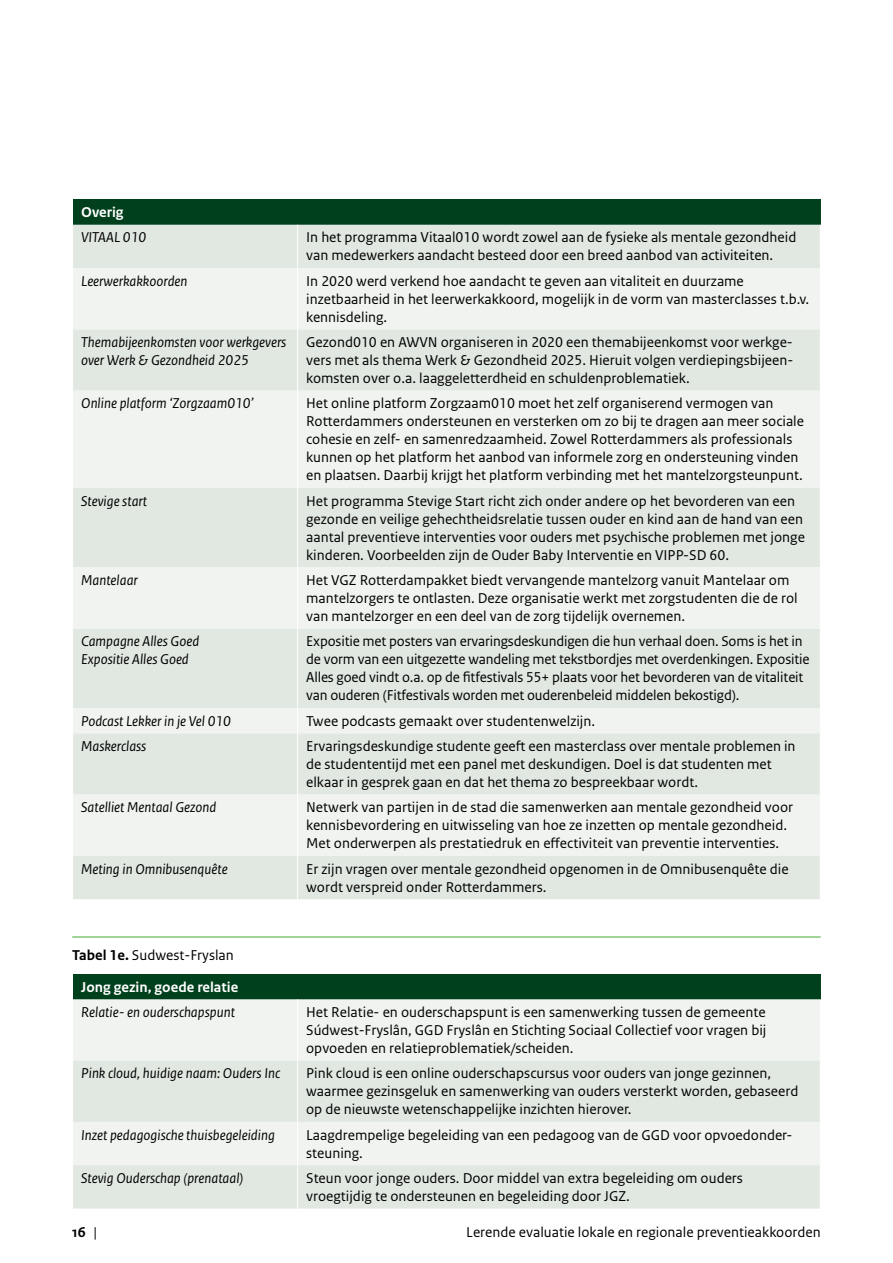
<style>
.page{position:relative;width:893px;height:1263px;background:#fff}
.page>*{position:absolute;margin:0;border:0;box-sizing:border-box;transform-origin:0 0}
._32_RIVM_Tabel_Brood{font:15px/18px "Rijksoverheid Sans Text";color:#000}
._32_RIVM_Tabel_Brood-2{font:italic 15px/18px "Rijksoverheid Sans Text";color:#000}
._31_RIVM_Tabel_Kop_1{font:700 15px "Rijksoverheid Sans Text";color:#fff}
._30_RIVM_Tabel_Titel{font:15px "Rijksoverheid Sans Text";color:#000}
.t1{font:700 15px "Rijksoverheid Sans Text";color:#000}
.s1{font-weight:700}
.s2{font-weight:400}
</style>
<div class="page">
<div style="left:73px;top:199px;width:747px;height:26px;background:#00401c"></div>
<div style="left:73px;top:225px;width:747px;height:674px;background:#e1e7e1"></div>
<svg style="left:73px;top:268px;width:747px;height:588px;fill:#f0f3f0"></svg>
<hr style="left:297px;top:225px;width:1px;height:43px;background:#fff">
<hr style="left:297px;top:268px;width:1px;height:61px;background:#fff">
<hr style="left:297px;top:329px;width:1px;height:62px;background:#fff">
<hr style="left:297px;top:488px;width:1px;height:79px;background:#fff">
<hr style="left:297px;top:567px;width:1px;height:62px;background:#fff">
<hr style="left:297px;top:391px;width:1px;height:97px;background:#fff">
<hr style="left:297px;top:629px;width:1px;height:79px;background:#fff">
<svg style="left:297px;top:708px;width:1px;height:25px"></svg>
<hr style="left:297px;top:733px;width:1px;height:62px;background:#fff">
<hr style="left:297px;top:795px;width:1px;height:61px;background:#fff">
<hr style="left:297px;top:856px;width:1px;height:43px;background:#fff">
<hr style="left:72px;top:936px;width:749px;height:1px;background:#45ac34">
<div style="left:73px;top:974px;width:747px;height:25px;background:#00401c"></div>
<div style="left:73px;top:999px;width:747px;height:61px;background:#f0f3f0"></div>
<svg style="left:73px;top:1060px;width:747px;height:148px;fill:#e1e7e1"></svg>
<hr style="left:297px;top:999px;width:1px;height:61px;background:#fff">
<hr style="left:297px;top:1060px;width:1px;height:62px;background:#fff">
<hr style="left:297px;top:1122px;width:1px;height:43px;background:#fff">
<hr style="left:297px;top:1165px;width:1px;height:43px;background:#fff">
<p class="_31_RIVM_Tabel_Kop_1" style="left:81px;top:204px;width:44px">Overig</p>
<p class="_32_RIVM_Tabel_Brood-2" style="left:81px;top:229px;width:67px">VITAAL 010</p>
<p class="_32_RIVM_Tabel_Brood" style="left:306px;top:229px;width:492px">In het programma Vitaal010 wordt zowel aan de fysieke als mentale gezondheid van medewerkers aandacht besteed door een breed aanbod van activiteiten.</p>
<p class="_32_RIVM_Tabel_Brood-2" style="left:81px;top:272px;width:108px">Leerwerkakkoorden</p>
<p class="_32_RIVM_Tabel_Brood" style="left:306px;top:272px;width:504px">In 2020 werd verkend hoe aandacht te geven aan vitaliteit en duurzame inzetbaarheid in het leerwerkakkoord, mogelijk in de vorm van masterclasses t.b.v. kennisdeling.</p>
<p class="_32_RIVM_Tabel_Brood-2" style="left:81px;top:333px;width:207px">Themabijeenkomsten voor werkgevers over Werk &amp; Gezondheid 2025</p>
<p class="_32_RIVM_Tabel_Brood" style="left:306px;top:333px;width:489px;text-align:justify">Gezond010 en AWVN organiseren in 2020 een themabijeenkomst voor werkge&shy;vers met als thema Werk &amp; Gezondheid 2025. Hieruit volgen verdiepingsbijeen&shy;komsten over o.a. laaggeletterdheid en schuldenproblematiek.</p>
<p class="_32_RIVM_Tabel_Brood-2" style="left:81px;top:395px;width:174px">Online platform ‘Zorgzaam010’</p>
<p class="_32_RIVM_Tabel_Brood" style="left:306px;top:395px;width:499px">Het online platform Zorgzaam010 moet het zelf organiserend vermogen van Rotterdammers ondersteunen en versterken om zo bij te dragen aan meer sociale cohesie en zelf- en samenredzaamheid. Zowel Rotterdammers als professionals kunnen op het platform het aanbod van informele zorg en ondersteuning vinden en plaatsen. Daarbij krijgt het platform verbinding met het mantelzorgsteunpunt.</p>
<p class="_32_RIVM_Tabel_Brood-2" style="left:81px;top:492px;width:67px">Stevige start</p>
<p class="_32_RIVM_Tabel_Brood" style="left:306px;top:492px;width:500px">Het programma Stevige Start richt zich onder andere op het bevorderen van een gezonde en veilige gehechtheidsrelatie tussen ouder en kind aan de hand van een aantal preventieve interventies voor ouders met psychische problemen met jonge kinderen. Voorbeelden zijn de Ouder Baby Interventie en VIPP-SD 60.</p>
<p class="_32_RIVM_Tabel_Brood-2" style="left:81px;top:571px;width:58px">Mantelaar</p>
<p class="_32_RIVM_Tabel_Brood" style="left:306px;top:571px;width:493px">Het VGZ Rotterdampakket biedt vervangende mantelzorg vanuit Mantelaar om mantelzorgers te ontlasten. Deze organisatie werkt met zorgstudenten die de rol van mantelzorger en een deel van de zorg tijdelijk overnemen.</p>
<p class="_32_RIVM_Tabel_Brood-2" style="left:81px;top:633px;width:120px">Campagne Alles Goed</p>
<p class="_32_RIVM_Tabel_Brood-2" style="left:81px;top:651px;width:109px">Expositie Alles Goed</p>
<p class="_32_RIVM_Tabel_Brood" style="left:306px;top:633px;width:505px">Expositie met posters van ervaringsdeskundigen die hun verhaal doen. Soms is het in de vorm van een uitgezette wandeling met tekstbordjes met overdenkingen. Expositie Alles goed vindt o.a. op de fitfestivals 55+ plaats voor het bevorderen van de vitaliteit van ouderen (Fitfestivals worden met ouderenbeleid middelen bekostigd).</p>
<p class="_32_RIVM_Tabel_Brood-2" style="left:81px;top:712px;width:151px">Podcast Lekker in je Vel 010</p>
<p class="_32_RIVM_Tabel_Brood" style="left:306px;top:712px;width:290px">Twee podcasts gemaakt over studentenwelzijn.</p>
<p class="_32_RIVM_Tabel_Brood-2" style="left:81px;top:737px;width:67px">Maskerclass</p>
<p class="_32_RIVM_Tabel_Brood" style="left:306px;top:737px;width:491px">Ervaringsdeskundige studente geeft een masterclass over mentale problemen in de studententijd met een panel met deskundigen. Doel is dat studenten met elkaar in gesprek gaan en dat het thema zo bespreekbaar wordt.</p>
<p class="_32_RIVM_Tabel_Brood-2" style="left:81px;top:799px;width:137px">Satelliet Mentaal Gezond</p>
<p class="_32_RIVM_Tabel_Brood" style="left:306px;top:799px;width:488px">Netwerk van partijen in de stad die samenwerken aan mentale gezondheid voor kennisbevordering en uitwisseling van hoe ze inzetten op mentale gezondheid.<br>Met onderwerpen als prestatiedruk en effectiviteit van preventie interventies.</p>
<p class="_32_RIVM_Tabel_Brood-2" style="left:81px;top:860px;width:148px">Meting in Omnibusenquête</p>
<p class="_32_RIVM_Tabel_Brood" style="left:306px;top:860px;width:484px">Er zijn vragen over mentale gezondheid opgenomen in de Omnibusenquête die wordt verspreid onder Rotterdammers.</p>
<p class="_30_RIVM_Tabel_Titel" style="left:72px;top:946px;width:163px"><span class="s1">Tabel 1e.</span> Sudwest-Fryslan</p>
<p class="_31_RIVM_Tabel_Kop_1" style="left:81px;top:978px;width:159px">Jong gezin, goede relatie</p>
<p class="_32_RIVM_Tabel_Brood-2" style="left:81px;top:1003px;width:155px">Relatie- en ouderschapspunt</p>
<p class="_32_RIVM_Tabel_Brood" style="left:306px;top:1003px;width:462px;text-align:justify">Het Relatie- en ouderschapspunt is een samenwerking tussen de gemeente Súdwest-Fryslân, GGD Fryslân en Stichting Sociaal Collectief voor vragen bij opvoeden en relatieproblematiek/scheiden.</p>
<p class="_32_RIVM_Tabel_Brood-2" style="left:81px;top:1065px;width:200px">Pink cloud, huidige naam: Ouders Inc</p>
<p class="_32_RIVM_Tabel_Brood" style="left:306px;top:1064px;width:494px">Pink cloud is een online ouderschapscursus voor ouders van jonge gezinnen, waarmee gezinsgeluk en samenwerking van ouders versterkt worden, gebaseerd op de nieuwste wetenschappelijke inzichten hierover.</p>
<p class="_32_RIVM_Tabel_Brood-2" style="left:81px;top:1126px;width:195px">Inzet pedagogische thuisbegeleiding</p>
<p class="_32_RIVM_Tabel_Brood" style="left:306px;top:1126px;width:488px">Laagdrempelige begeleiding van een pedagoog van de GGD voor opvoedonder&shy;steuning.</p>
<p class="_32_RIVM_Tabel_Brood-2" style="left:81px;top:1169px;width:164px">Stevig Ouderschap (prenataal)</p>
<p class="_32_RIVM_Tabel_Brood" style="left:306px;top:1169px;width:438px">Steun voor jonge ouders. Door middel van extra begeleiding om ouders vroegtijdig te ondersteunen en begeleiding door JGZ.</p>
<p class="t1" style="left:72px;top:1223px;width:26px">16 <span class="s2">|</span></p>
<p class="_32_RIVM_Tabel_Brood" style="left:466px;top:1223px;width:356px">Lerende evaluatie lokale en regionale preventieakkoorden</p>
</div>
